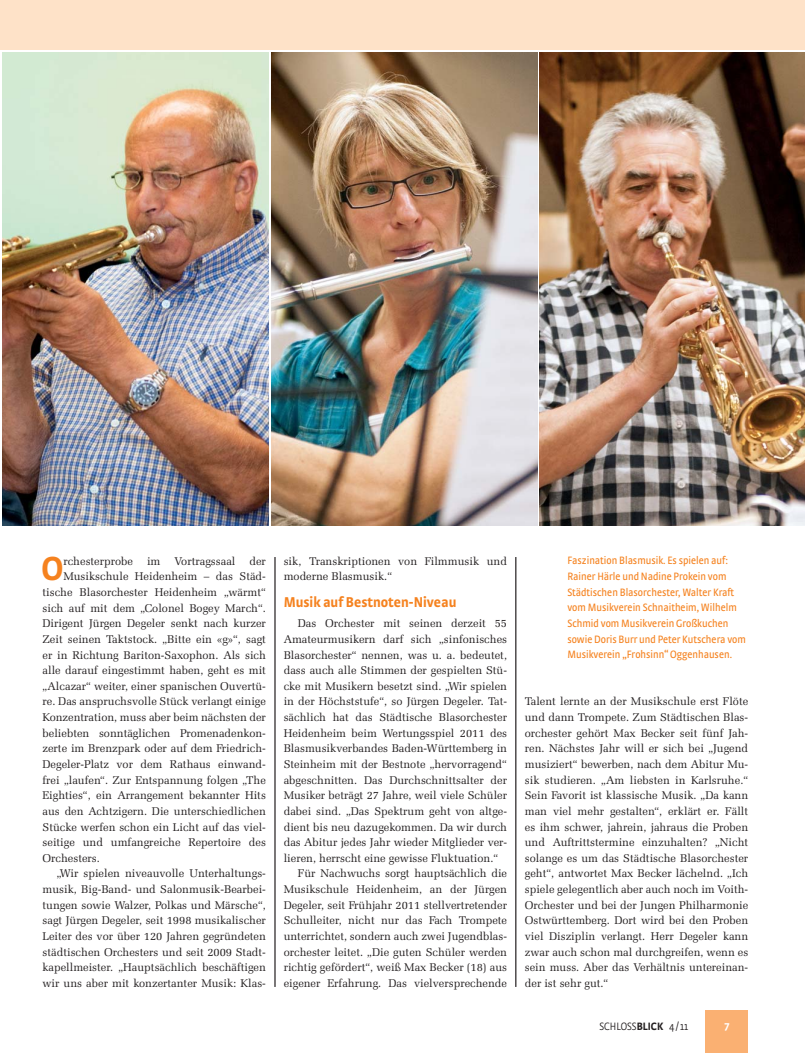
<style>
.page{position:relative;width:805px;height:1053px;background:#fff}
.page>*{position:absolute;margin:0;border:0;box-sizing:border-box;transform-origin:0 0}
.t1{font:700 35.12px "Strada Cond";color:#f5821f}
.t2{font:700 15px "Strada Cond";color:#f5821f}
.t3{font:11.25px/15.6px "Zapf Elliptical 711 BT";color:#231f20}
.t4{font:11.25px/15.6px "Strada Cond";color:#f5821f}
.t5{font:300 11.25px "Strada Cond";color:#231f20}
.t6{font:700 11.25px "Strada Cond";color:#fff}
.s1{font-weight:700}
</style>
<div class="page">
<div style="left:705px;top:1010px;width:43px;height:42px;background:#fab072"></div>
<div style="left:0;top:0;width:804px;height:50px;background:#fee2c8"></div>
<hr style="left:515px;top:557px;width:1px;height:429px;background:#231f20">
<hr style="left:275px;top:557px;width:1px;height:429px;background:#231f20">
<img style="left:539px;top:52px;width:265px;height:473px">
<img style="left:2px;top:52px;width:266px;height:473px">
<img style="left:271px;top:52px;width:266px;height:473px">
<h1 class="t1" style="left:41px;top:555px;width:23px">O</h1>
<p class="t3" style="left:63px;top:553px;width:204px">rchesterprobe im Vortragssaal der</p>
<p class="t3" style="left:63px;top:569px;width:204px">Musik schule Heidenheim – das Städ-</p>
<p class="t3" style="left:43px;top:585px;width:225px">tische Blasorchester Heidenheim „wärmt“</p>
<p class="t3" style="left:43px;top:600px;width:225px">sich auf mit dem „Colonel Bogey March“.</p>
<p class="t3" style="left:43px;top:616px;width:225px">Dirigent Jürgen Degeler senkt nach kurzer</p>
<p class="t3" style="left:43px;top:631px;width:225px">Zeit seinen Taktstock. „Bitte ein «g»“, sagt</p>
<p class="t3" style="left:43px;top:647px;width:225px">er in Richtung Bariton-Saxophon. Als sich</p>
<p class="t3" style="left:43px;top:663px;width:225px">alle darauf eingestimmt haben, geht es mit</p>
<p class="t3" style="left:43px;top:678px;width:225px">„Alcazar“ weiter, einer spanischen Ouvertü-</p>
<p class="t3" style="left:43px;top:694px;width:225px">re. Das anspruchsvolle Stück verlangt einige</p>
<p class="t3" style="left:43px;top:710px;width:225px">Konzentration, muss aber beim nächsten der</p>
<p class="t3" style="left:43px;top:725px;width:225px">beliebten sonntäglichen Promenadenkon-</p>
<p class="t3" style="left:43px;top:741px;width:225px">zerte im Brenzpark oder auf dem Friedrich-</p>
<p class="t3" style="left:43px;top:756px;width:225px">Degeler-Platz vor dem Rathaus einwand-</p>
<p class="t3" style="left:43px;top:772px;width:225px">frei „laufen“. Zur Entspannung folgen „The</p>
<p class="t3" style="left:43px;top:788px;width:225px">Eighties“, ein Arrangement bekannter Hits</p>
<p class="t3" style="left:43px;top:803px;width:225px">aus den Achtzigern. Die unterschiedlichen</p>
<p class="t3" style="left:43px;top:819px;width:225px">Stücke werfen schon ein Licht auf das viel-</p>
<p class="t3" style="left:43px;top:835px;width:225px">seitige und umfangreiche Repertoire des</p>
<p class="t3" style="left:43px;top:850px;width:59px">Orchesters.</p>
<p class="t3" style="left:57px;top:866px;width:211px">„Wir spielen niveauvolle Unterhaltungs-</p>
<p class="t3" style="left:43px;top:881px;width:225px">musik, Big-Band- und Salonmusik-Bearbei-</p>
<p class="t3" style="left:43px;top:897px;width:225px">tungen sowie Walzer, Polkas und Märsche“,</p>
<p class="t3" style="left:43px;top:913px;width:225px">sagt Jürgen Degeler, seit 1998 musikalischer</p>
<p class="t3" style="left:43px;top:928px;width:225px">Leiter des vor über 120 Jahren gegründeten</p>
<p class="t3" style="left:43px;top:944px;width:225px">städtischen Orchesters und seit 2009 Stadt-</p>
<p class="t3" style="left:43px;top:960px;width:225px">kapellmeister. „Hauptsächlich beschäftigen</p>
<p class="t3" style="left:43px;top:975px;width:225px">wir uns aber mit konzertanter Musik: Klas-</p>
<p class="t3" style="left:283px;top:553px;width:225px">sik, Transkriptionen von Filmmusik und moderne Blasmusik.“</p>
<h2 class="t2" style="left:283px;top:596px;width:174px">Musik auf Bestnoten-Niveau</h2>
<p class="t3" style="left:298px;top:616px;width:211px">Das Orchester mit seinen derzeit 55</p>
<p class="t3" style="left:283px;top:631px;width:225px">Amateurmusikern darf sich „sinfonisches</p>
<p class="t3" style="left:283px;top:647px;width:225px">Blasorchester“ nennen, was u. a. bedeutet,</p>
<p class="t3" style="left:283px;top:663px;width:225px">dass auch alle Stimmen der gespielten Stü-</p>
<p class="t3" style="left:283px;top:678px;width:225px">cke mit Musikern besetzt sind. „Wir spielen</p>
<p class="t3" style="left:283px;top:694px;width:225px">in der Höchststufe“, so Jürgen Degeler. Tat-</p>
<p class="t3" style="left:283px;top:710px;width:225px">sächlich hat das Städtische Blasorchester</p>
<p class="t3" style="left:283px;top:725px;width:225px">Heidenheim beim Wertungsspiel 2011 des</p>
<p class="t3" style="left:283px;top:741px;width:225px">Blasmusikverbandes Baden-Württemberg in</p>
<p class="t3" style="left:283px;top:756px;width:225px">Steinheim mit der Bestnote „hervorragend“</p>
<p class="t3" style="left:283px;top:772px;width:225px">abgeschnitten. Das Durchschnittsalter der</p>
<p class="t3" style="left:283px;top:788px;width:225px">Musiker beträgt 27 Jahre, weil viele Schüler</p>
<p class="t3" style="left:283px;top:803px;width:225px">dabei sind. „Das Spektrum geht von altge-</p>
<p class="t3" style="left:283px;top:819px;width:225px">dient bis neu dazugekommen. Da wir durch</p>
<p class="t3" style="left:283px;top:835px;width:225px">das Abitur jedes Jahr wieder Mitglieder ver-</p>
<p class="t3" style="left:283px;top:850px;width:216px">lieren, herrscht eine gewisse Fluktuation.“</p>
<p class="t3" style="left:298px;top:866px;width:211px">Für Nachwuchs sorgt hauptsächlich die</p>
<p class="t3" style="left:283px;top:881px;width:225px">Musikschule Heidenheim, an der Jürgen</p>
<p class="t3" style="left:283px;top:897px;width:225px">Degeler, seit Frühjahr 2011 stellvertretender</p>
<p class="t3" style="left:283px;top:913px;width:225px">Schulleiter, nicht nur das Fach Trompete</p>
<p class="t3" style="left:283px;top:928px;width:225px">unterrichtet, sondern auch zwei Jugendblas-</p>
<p class="t3" style="left:283px;top:944px;width:225px">orchester leitet. „Die guten Schüler werden</p>
<p class="t3" style="left:283px;top:960px;width:225px">richtig gefördert“, weiß Max Becker (18) aus</p>
<p class="t3" style="left:283px;top:975px;width:225px">eigener Erfahrung. Das vielversprechende</p>
<p class="t4" style="left:567px;top:554px;width:180px">Faszination Blasmusik. Es spielen auf:<br>Rainer Härle und Nadine Prokein vom Städtischen Blasorchester, Walter Kraft vom Musikverein Schnaitheim, Wilhelm Schmid vom Musikverein Großkuchen sowie Doris Burr und Peter Kutschera vom Musikverein „Frohsinn“ Oggenhausen.</p>
<p class="t3" style="left:524px;top:694px;width:225px;text-align:justify">Talent lernte an der Musikschule erst Flöte und dann Trompete. Zum Städtischen Blas&shy;orchester gehört Max Becker seit fünf Jah&shy;ren. Nächstes Jahr will er sich bei „Jugend musiziert“ bewerben, nach dem Abitur Mu&shy;sik studieren. „Am liebsten in Karlsruhe.“ Sein Favorit ist klassische Musik. „Da kann man viel mehr gestalten“, erklärt er. Fällt es ihm schwer, jahrein, jahraus die Proben und Auftrittstermine einzuhalten? „Nicht solange es um das Städtische Blasorchester geht“, antwortet Max Becker lächelnd. „Ich spiele gelegentlich aber auch noch im Voith-Orchester und bei der Jungen Philharmonie Ostwürttemberg. Dort wird bei den Proben viel Disziplin verlangt. Herr Degeler kann zwar auch schon mal durchgreifen, wenn es sein muss. Aber das Verhältnis untereinan&shy;der ist sehr gut.“</p>
<p class="t5" style="left:599px;top:1021px;width:90px">SCHLOSS<span class="s1">BLICK</span> 4 / 11</p>
<p class="t6" style="left:724px;top:1021px;width:6px">7</p>
</div>
